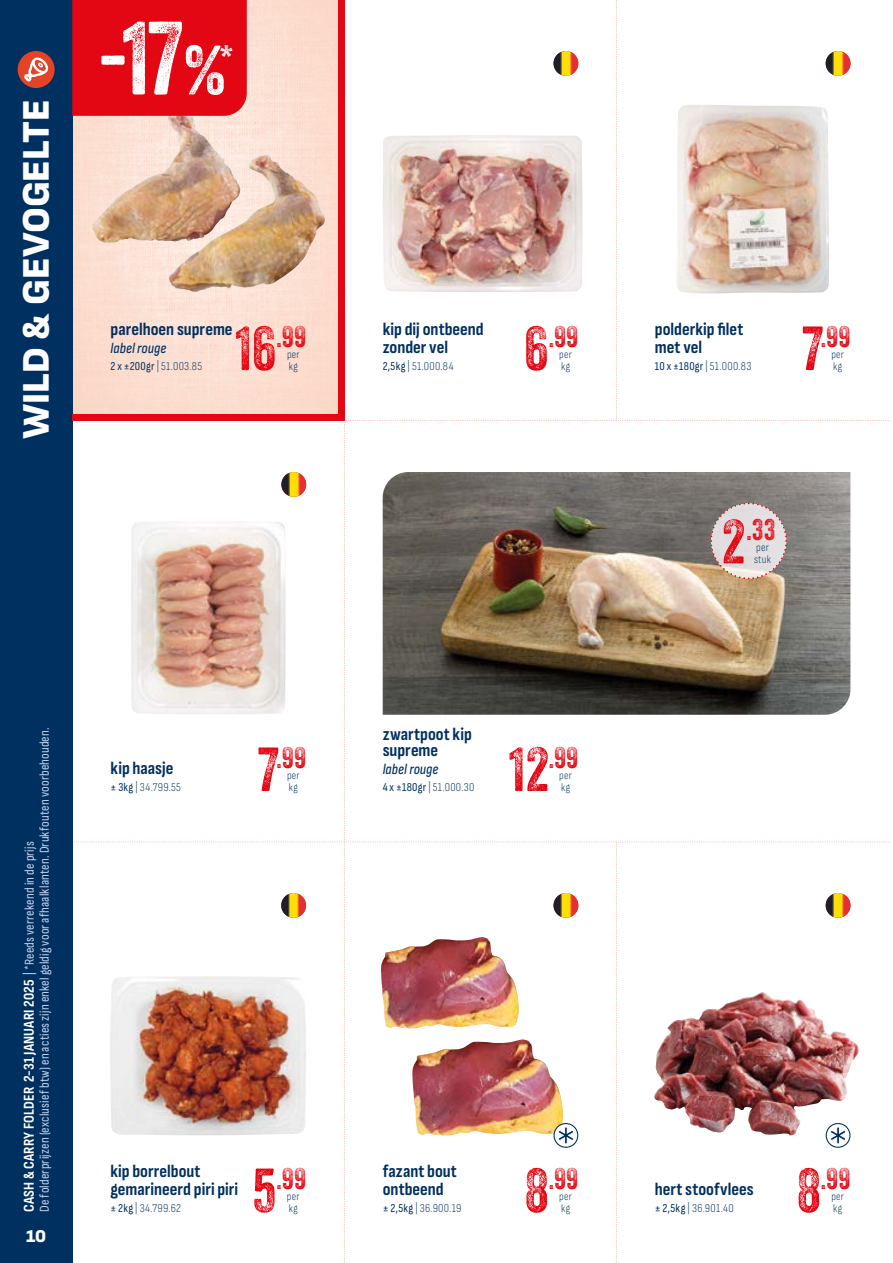
<style>
.page{position:relative;width:893px;height:1263px;background:#fff}
.page>*{position:absolute;margin:0;border:0;box-sizing:border-box;transform-origin:0 0}
.t1{font:100.5px "Veneer Two";color:#fff}
.t2{font:60px "Veneer Three";color:#e30613}
.t3{font:39px "Sofia Sans";letter-spacing:-.005em;color:#fff}
.t4{font:28.8px "Veneer Three";letter-spacing:.02em;color:#e30613}
.t5{font:700 18px/18px "Sofia Sans Condensed";color:#00305f}
.t6{font:18px "Sofia Sans";color:#fff}
.t7{font:700 15px "Sofia Sans Condensed";letter-spacing:.015em;color:#fff}
.t8{font:italic 500 15px "Sofia Sans Condensed";letter-spacing:.005em;color:#00305f}
.t9{font:13.5px "Sofia Sans Condensed";letter-spacing:.015em;color:#c4d3ee}
.t10{font:300 12px "Sofia Sans Condensed";letter-spacing:.025em;color:#00305f}
.t11{font:300 11.25px/12px "Sofia Sans Condensed";letter-spacing:.02em;color:#00305f}
.s1{font-size:67.5px}
.s2{font-weight:400}
.s3{font-size:60px}
.s4{font-weight:400;font-size:13.5px;color:#c4d3ee}
</style>
<div class="page">
<div style="left:0;top:0;width:72px;height:1263px;background:#00305f"></div>
<div style="left:18px;top:51px;width:37px;height:37px;background:#e34425;border-radius:50%"></div>
<svg style="left:24px;top:58px;width:25px;height:24px"></svg>
<img style="left:72px;top:0;width:819px;height:1263px">
<h3 class="t3" style="left:14px;top:439px;width:341px;rotate:-90deg">WILD &amp; GEVOGELTE</h3>
<h1 class="t1" style="left:97px;top:-3px;width:138px">-17<span class="s1">%</span><sup>*</sup></h1>
<p class="t5" style="left:111px;top:320px;width:124px">parelhoen supreme</p>
<p class="t8" style="left:111px;top:340px;width:57px">label rouge</p>
<p class="t10" style="left:111px;top:360px;width:93px"><span class="s2">2 x ±200gr</span> | 51.003.85</p>
<h3 class="t4" style="left:235px;top:319px;width:72px"><span class="s3">16</span>.99</h3>
<p class="t11" style="left:287px;top:348px;width:14px">per kg</p>
<p class="t5" style="left:383px;top:320px;width:103px">kip dij ontbeend zonder vel</p>
<p class="t10" style="left:383px;top:360px;width:72px"><span class="s2">2,5kg</span> | 51.000.84</p>
<h3 class="t4" style="left:524px;top:319px;width:55px"><span class="s3">6</span>.99</h3>
<p class="t11" style="left:559px;top:348px;width:14px">per kg</p>
<p class="t9" style="left:37px;top:1212px;width:486px;rotate:-90deg">De folderprijzen (exclusief btw) en acties zijn enkel geldig voor afhaalklanten. Drukfouten voorbehouden.</p>
<p class="t6" style="left:26px;top:1225px;width:22px">10</p>
<p class="t7" style="left:20px;top:1212px;width:372px;rotate:-90deg">CASH &amp; CARRY FOLDER 2-31 JANUARI 2025 <span class="s4">| *Reeds verrekend in de prijs</span></p>
<p class="t5" style="left:111px;top:759px;width:64px">kip haasje</p>
<p class="t10" style="left:111px;top:780px;width:72px"><span class="s2">± 3kg</span> | 34.799.55</p>
<h3 class="t4" style="left:258px;top:740px;width:50px"><span class="s3">7</span>.99</h3>
<p class="t11" style="left:287px;top:769px;width:14px">per kg</p>
<p class="t5" style="left:110px;top:1162px;width:129px">kip borrelbout gemarineerd piri piri</p>
<p class="t10" style="left:110px;top:1201px;width:72px"><span class="s2">± 2kg</span> | 34.799.62</p>
<h3 class="t4" style="left:253px;top:1161px;width:55px"><span class="s3">5</span>.99</h3>
<p class="t11" style="left:287px;top:1190px;width:14px">per kg</p>
<p class="t5" style="left:383px;top:726px;width:91px;line-height:16.5px">zwartpoot kip supreme</p>
<p class="t8" style="left:383px;top:761px;width:57px">label rouge</p>
<p class="t10" style="left:383px;top:780px;width:93px"><span class="s2">4 x ±180gr</span> | 51.000.30</p>
<h3 class="t4" style="left:509px;top:740px;width:71px"><span class="s3">12</span>.99</h3>
<p class="t11" style="left:559px;top:769px;width:14px">per kg</p>
<p class="t5" style="left:383px;top:1162px;width:76px">fazant bout ontbeend</p>
<p class="t10" style="left:383px;top:1201px;width:80px"><span class="s2">± 2,5kg</span> | 36.900.19</p>
<h3 class="t4" style="left:549px;top:1161px;width:31px">.99</h3>
<p class="t11" style="left:559px;top:1190px;width:14px">per kg</p>
<h2 class="t2" style="left:525px;top:1154px;width:25px">8</h2>
<p class="t5" style="left:655px;top:320px;width:90px">polderkip filet met vel</p>
<p class="t10" style="left:655px;top:360px;width:98px"><span class="s2">10 x ±180gr</span> | 51.000.83</p>
<h3 class="t4" style="left:802px;top:319px;width:50px"><span class="s3">7</span>.99</h3>
<p class="t11" style="left:831px;top:348px;width:14px">per kg</p>
<h3 class="t4" style="left:722px;top:512px;width:55px"><span class="s3">2</span>.33</h3>
<p class="t11" style="left:754px;top:542px;width:18px">per stuk</p>
<p class="t5" style="left:655px;top:1180px;width:101px">hert stoofvlees</p>
<p class="t10" style="left:655px;top:1201px;width:80px"><span class="s2">± 2,5kg</span> | 36.901.40</p>
<h3 class="t4" style="left:797px;top:1161px;width:55px"><span class="s3">8</span>.99</h3>
<p class="t11" style="left:831px;top:1190px;width:14px">per kg</p>
</div>
